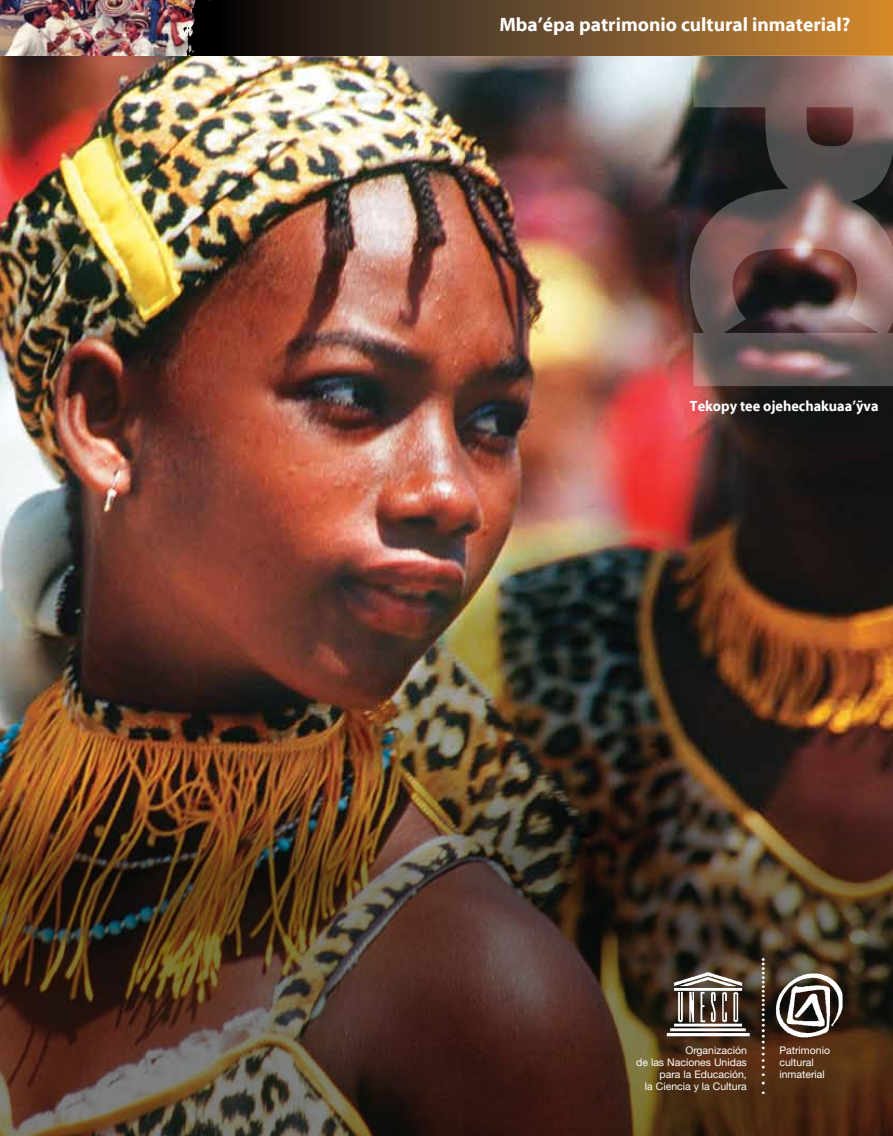
<style>
.page{position:relative;width:893px;height:1136px;background:#fff}
.page>*{position:absolute;margin:0;border:0;box-sizing:border-box;transform-origin:0 0}
.t1{font:700 19.5px "Myriad Pro";color:#fff}
.t2{font:700 15px "Myriad Pro";color:#fff;scale:.95 1}
.t3{font:10.5px/12px "Helvetica Neue";color:#fff;text-align:right}
</style>
<div class="page">
<img style="left:0;top:55px;width:893px;height:662px">
<img style="left:0;top:717px;width:893px;height:418px">
<img style="left:0;top:0;width:174px;height:55px">
<svg style="left:216px;top:0;width:677px;height:55px;background:#6b4a26"></svg>
<img style="left:174px;top:0;width:42px;height:55px">
<img style="left:618px;top:958px;width:224px;height:135px">
<img style="left:690px;top:55px;width:203px;height:331px">
<h1 class="t1" style="left:499px;top:12px;width:352px">Mba’épa patrimonio cultural inmaterial?</h1>
<h2 class="t2" style="left:690px;top:396px;width:200px">Tekopy tee ojehechakuaa’ỹva</h2>
<p class="t3" style="left:636px;top:1044px;width:112px">Organización<br>de las Naciones Unidas para la Educación,<br>la Ciencia y la Cultura</p>
<p class="t3" style="left:779px;top:1044px;width:52px;text-align:left">Patrimonio cultural inmaterial</p>
</div>
